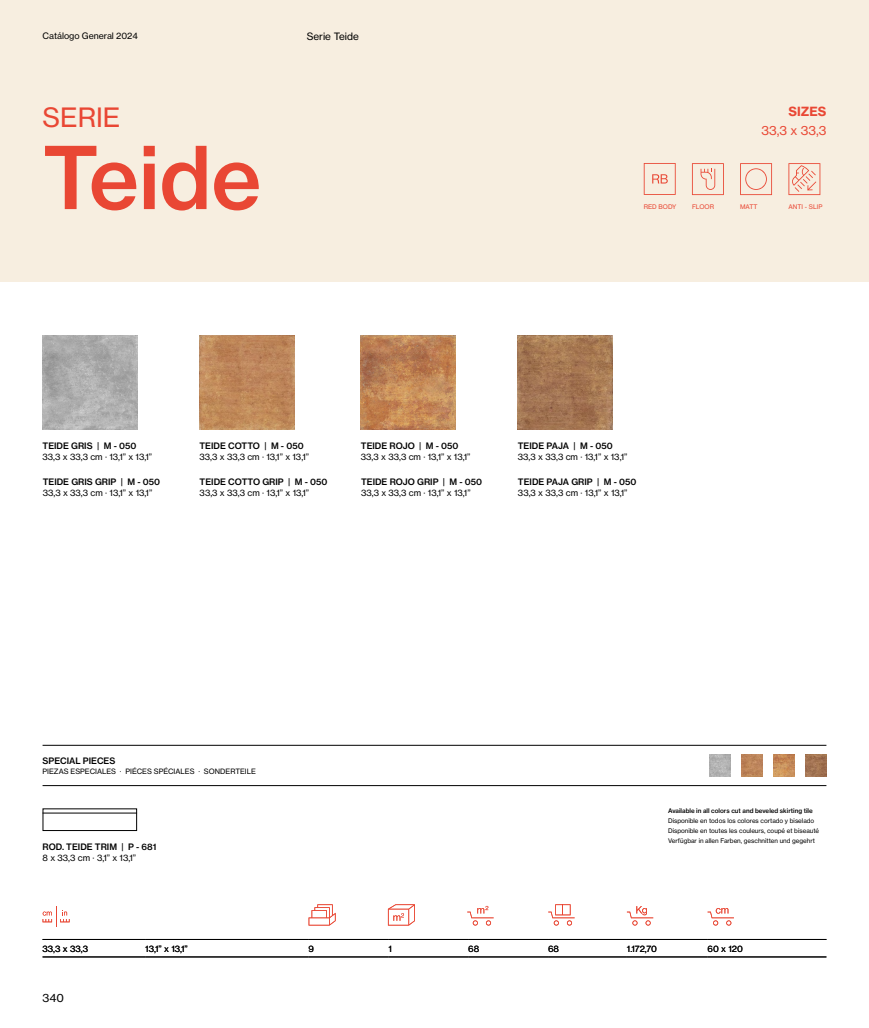
<style>
.page{position:relative;width:869px;height:1028px;background:#fff}
.page>*{position:absolute;margin:0;border:0;box-sizing:border-box;transform-origin:0 0}
.t1{font:85px "N Haas Grotesk TX Pro 65 Md";color:#e94734}
.t2{font:26.25px "N Haas Grotesk TX Pro 55 Rg";color:#e94734}
.t3{font:12.5px "N Haas Grotesk TX Pro 55 Rg";color:#e94734}
.t4{font:12.5px "N Haas Grotesk TX Pro 75 Bd";color:#e94734}
.t5{font:11.25px "N Haas Grotesk TX Pro 55 Rg";color:#000}
.t6{font:10px "N Haas Grotesk TX Pro 55 Rg";color:#000}
.t7{font:8.75px "N Haas Grotesk TX Pro 55 Rg";color:#000}
.t8{font:8.75px "N Haas Grotesk TX Pro 65 Md";color:#000}
.t9{font:7.25px "N Haas Grotesk TX Pro 55 Rg";color:#000}
.t10{font:6.25px/10px "N Haas Grotesk TX Pro 55 Rg";color:#000}
.t11{font:6.25px "N Haas Grotesk TX Pro 65 Md";color:#000}
.t12{font:6.25px "N Haas Grotesk TX Pro 55 Rg";color:#e94734}
</style>
<div class="page">
<div style="left:0;top:0;width:868px;height:281px;background:#f7eee0"></div>
<hr style="left:43px;top:939px;width:102px;height:1px;background:#000">
<hr style="left:145px;top:939px;width:163px;height:1px;background:#000">
<hr style="left:308px;top:939px;width:80px;height:1px;background:#000">
<hr style="left:388px;top:939px;width:80px;height:1px;background:#000">
<hr style="left:468px;top:939px;width:80px;height:1px;background:#000">
<hr style="left:548px;top:939px;width:78px;height:1px;background:#000">
<hr style="left:626px;top:939px;width:81px;height:1px;background:#000">
<hr style="left:707px;top:939px;width:119px;height:1px;background:#000">
<hr style="left:43px;top:956px;width:102px;height:1px;background:#000">
<hr style="left:145px;top:956px;width:163px;height:1px;background:#000">
<hr style="left:308px;top:956px;width:80px;height:1px;background:#000">
<hr style="left:388px;top:956px;width:80px;height:1px;background:#000">
<hr style="left:468px;top:956px;width:80px;height:1px;background:#000">
<hr style="left:548px;top:956px;width:78px;height:1px;background:#000">
<hr style="left:626px;top:956px;width:81px;height:1px;background:#000">
<hr style="left:707px;top:956px;width:119px;height:1px;background:#000">
<svg style="left:43px;top:906px;width:27px;height:20px"></svg>
<svg style="left:308px;top:904px;width:27px;height:21px"></svg>
<svg style="left:388px;top:904px;width:27px;height:21px"></svg>
<svg style="left:467px;top:906px;width:26px;height:19px"></svg>
<svg style="left:548px;top:904px;width:26px;height:21px"></svg>
<svg style="left:626px;top:906px;width:27px;height:19px"></svg>
<svg style="left:707px;top:908px;width:26px;height:17px"></svg>
<img style="left:43px;top:335px;width:94px;height:95px">
<img style="left:199px;top:335px;width:95px;height:95px">
<img style="left:361px;top:335px;width:94px;height:95px">
<img style="left:517px;top:335px;width:95px;height:95px">
<svg style="left:740px;top:163px;width:31px;height:32px"></svg>
<svg style="left:643px;top:163px;width:32px;height:32px"></svg>
<svg style="left:692px;top:163px;width:31px;height:32px"></svg>
<svg style="left:788px;top:163px;width:32px;height:32px"></svg>
<hr style="left:43px;top:812px;width:94px;height:1px;background:#000">
<hr style="left:43px;top:745px;width:783px;height:1px;background:#000">
<hr style="left:43px;top:785px;width:783px;height:1px;background:#000">
<img style="left:773px;top:754px;width:21px;height:22px">
<img style="left:805px;top:754px;width:21px;height:22px">
<img style="left:709px;top:755px;width:21px;height:21px">
<img style="left:741px;top:755px;width:21px;height:21px">
<p class="t7" style="left:43px;top:30px;width:97px">Catálogo General 2024</p>
<h2 class="t2" style="left:43px;top:101px;width:79px">SERIE</h2>
<h1 class="t1" style="left:43px;top:125px;width:220px">Teide</h1>
<p class="t6" style="left:306px;top:30px;width:54px">Serie Teide</p>
<h3 class="t4" style="left:788px;top:104px;width:39px">SIZES</h3>
<h3 class="t3" style="left:761px;top:123px;width:66px">33,3 x 33,3</h3>
<p class="t12" style="left:643px;top:203px;width:34px">RED BODY</p>
<p class="t12" style="left:691px;top:203px;width:24px">FLOOR</p>
<p class="t12" style="left:739px;top:203px;width:19px">MATT</p>
<p class="t12" style="left:788px;top:203px;width:35px">ANTI - SLIP</p>
<p class="t8" style="left:43px;top:440px;width:95px">TEIDE GRIS | M - 050</p>
<p class="t7" style="left:43px;top:452px;width:111px">33,3 x 33,3 cm · 13,1” x 13,1”</p>
<p class="t8" style="left:43px;top:476px;width:119px">TEIDE GRIS GRIP | M - 050</p>
<p class="t7" style="left:43px;top:487px;width:111px">33,3 x 33,3 cm · 13,1” x 13,1”</p>
<p class="t8" style="left:199px;top:440px;width:106px">TEIDE COTTO | M - 050</p>
<p class="t7" style="left:199px;top:452px;width:111px">33,3 x 33,3 cm · 13,1” x 13,1”</p>
<p class="t8" style="left:199px;top:476px;width:129px">TEIDE COTTO GRIP | M - 050</p>
<p class="t7" style="left:199px;top:487px;width:111px">33,3 x 33,3 cm · 13,1” x 13,1”</p>
<p class="t8" style="left:361px;top:440px;width:99px">TEIDE ROJO | M - 050</p>
<p class="t7" style="left:361px;top:452px;width:111px">33,3 x 33,3 cm · 13,1” x 13,1”</p>
<p class="t8" style="left:361px;top:476px;width:123px">TEIDE ROJO GRIP | M - 050</p>
<p class="t7" style="left:361px;top:487px;width:111px">33,3 x 33,3 cm · 13,1” x 13,1”</p>
<p class="t8" style="left:517px;top:440px;width:96px">TEIDE PAJA | M - 050</p>
<p class="t7" style="left:517px;top:452px;width:111px">33,3 x 33,3 cm · 13,1” x 13,1”</p>
<p class="t8" style="left:517px;top:476px;width:120px">TEIDE PAJA GRIP | M - 050</p>
<p class="t7" style="left:517px;top:487px;width:111px">33,3 x 33,3 cm · 13,1” x 13,1”</p>
<p class="t8" style="left:43px;top:755px;width:74px">SPECIAL PIECES</p>
<p class="t9" style="left:43px;top:766px;width:215px">PIEZAS ESPECIALES · PIÉCES SPÉCIALES · SONDERTEILE</p>
<p class="t8" style="left:43px;top:841px;width:115px">ROD. TEIDE TRIM | P - 681</p>
<p class="t7" style="left:43px;top:852px;width:95px">8 x 33,3 cm · 3,1” x 13,1”</p>
<p class="t11" style="left:668px;top:806px;width:146px">Available in all colors cut and beveled skirting tile</p>
<p class="t10" style="left:668px;top:815px;width:152px">Disponible en todos los colores cortado y biselado<br>Disponible en toutes les couleurs, coupé et biseauté<br>Verfügbar in allen Farben, geschnitten und gegehrt</p>
<p class="t7" style="left:43px;top:943px;width:47px">33,3 x 33,3</p>
<p class="t7" style="left:145px;top:943px;width:44px">13,1” x 13,1”</p>
<p class="t7" style="left:308px;top:943px;width:7px">9</p>
<p class="t7" style="left:388px;top:943px;width:5px">1</p>
<p class="t7" style="left:468px;top:943px;width:12px">68</p>
<p class="t7" style="left:548px;top:943px;width:12px">68</p>
<p class="t7" style="left:626px;top:943px;width:32px">1.172,70</p>
<p class="t7" style="left:707px;top:943px;width:37px">60 x 120</p>
<p class="t5" style="left:43px;top:990px;width:23px">340</p>
</div>
